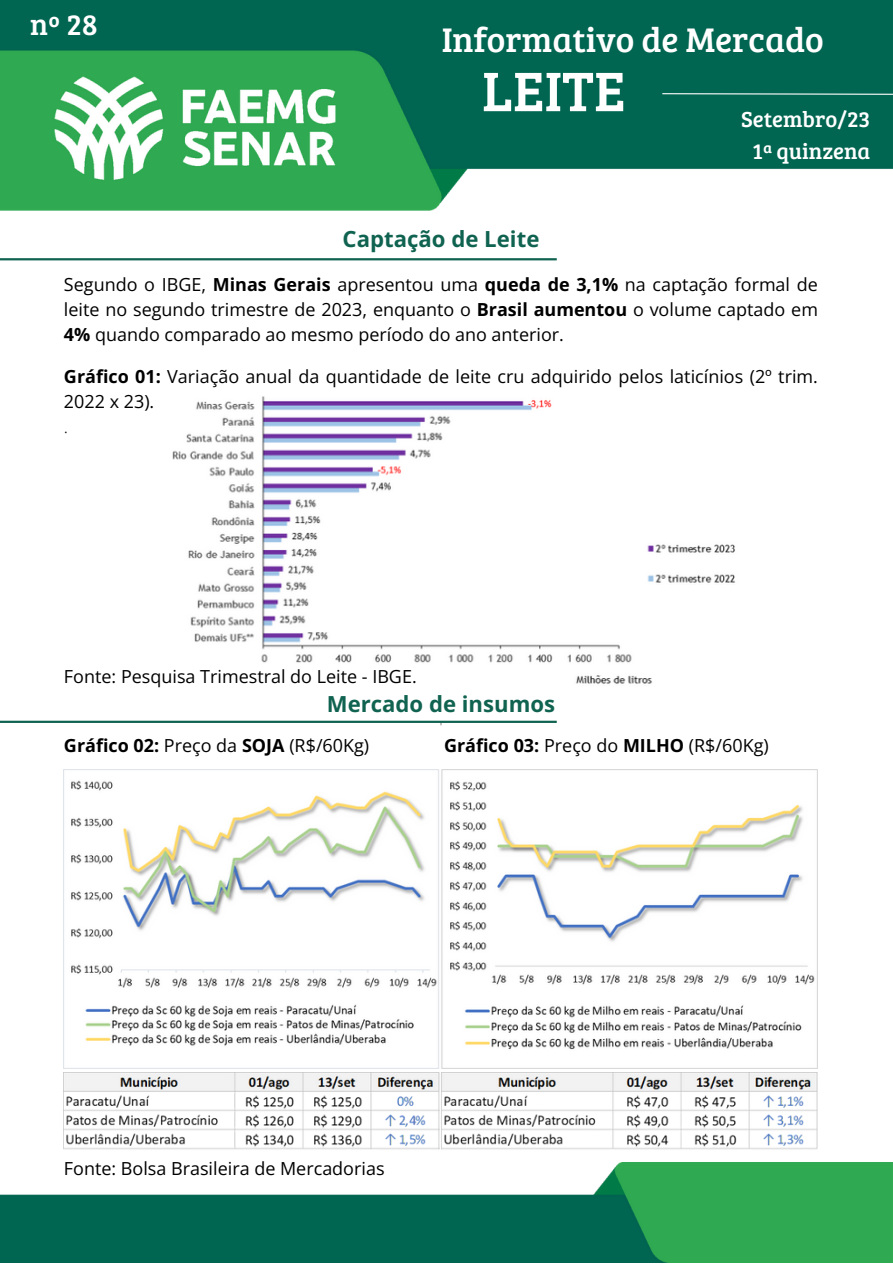
<style>
.page{position:relative;width:893px;height:1264px;background:#fff}
.page>*{position:absolute;margin:0;border:0;box-sizing:border-box;transform-origin:0 0}
.t1{font:57.45px "Bree Serif";color:#fff}
.t2{font:35.25px "Bree Serif";color:#fff}
.t3{font:30px "Bree Serif";color:#fff}
.t4{font:22.5px "Bree Serif";color:#fff}
.t5{font:700 22.2px "Open Sans";color:#106350}
.t6{font:700 22.05px "Open Sans";color:#106350}
.t7{font:18px/25px "Open Sans";color:#000;text-align:justify}
.t8{font:300 18px "Open Sans";color:#000}
.t9{font:300 10.05px "Open Sans";color:#000}
.s1{font-weight:700}
</style>
<div class="page">
<img style="left:0;top:0;width:892px;height:210px">
<img style="left:0;top:1162px;width:892px;height:100px">
<svg style="left:661px;top:93px;width:231px;height:2px"></svg>
<img style="left:172px;top:396px;width:563px;height:288px">
<hr style="left:0;top:258px;width:556px;height:2px;background:#106350">
<hr style="left:0;top:720px;width:556px;height:3px;background:#106350">
<img style="left:64px;top:769px;width:753px;height:299px">
<img style="left:64px;top:1072px;width:753px;height:78px">
<p class="t3" style="left:30px;top:2px;width:69px">nº 28</p>
<p class="t2" style="left:442px;top:14px;width:383px">Informativo de Mercado</p>
<p class="t1" style="left:482px;top:49px;width:145px">LEITE</p>
<p class="t4" style="left:741px;top:103px;width:131px">Setembro/23</p>
<p class="t4" style="left:752px;top:135px;width:119px">1ª quinzena</p>
<p class="t5" style="left:342px;top:223px;width:198px">Captação de Leite</p>
<p class="t7" style="left:64px;top:272px;width:755px">Segundo o IBGE, <span class="s1">Minas Gerais</span> apresentou uma <span class="s1">queda de 3,1%</span> na captação formal de leite no segundo trimestre de 2023, enquanto o <span class="s1">Brasil aumentou</span> o volume captado em <span class="s1">4%</span> quando comparado ao mesmo período do ano anterior.</p>
<p class="t7" style="left:64px;top:363px;width:755px"><span class="s1">Gráfico 01:</span> Variação anual da quantidade de leite cru adquirido pelos laticínios (2º trim.<br>2022 x 23).</p>
<p class="t8" style="left:64px;top:413px;width:6px">.</p>
<p class="t7" style="left:64px;top:663px;width:354px">Fonte: Pesquisa Trimestral do Leite - IBGE.</p>
<p class="t6" style="left:327px;top:688px;width:230px">Mercado de insumos</p>
<p class="t9" style="left:440px;top:719px;width:3px">'</p>
<p class="t7" style="left:64px;top:732px;width:307px"><span class="s1">Gráfico 02:</span> Preço da <span class="s1">SOJA</span> (R$/60Kg)</p>
<p class="t7" style="left:444px;top:732px;width:326px"><span class="s1">Gráfico 03:</span> Preço do <span class="s1">MILHO</span> (R$/60Kg)</p>
<p class="t7" style="left:64px;top:1155px;width:322px">Fonte: Bolsa Brasileira de Mercadorias</p>
</div>
